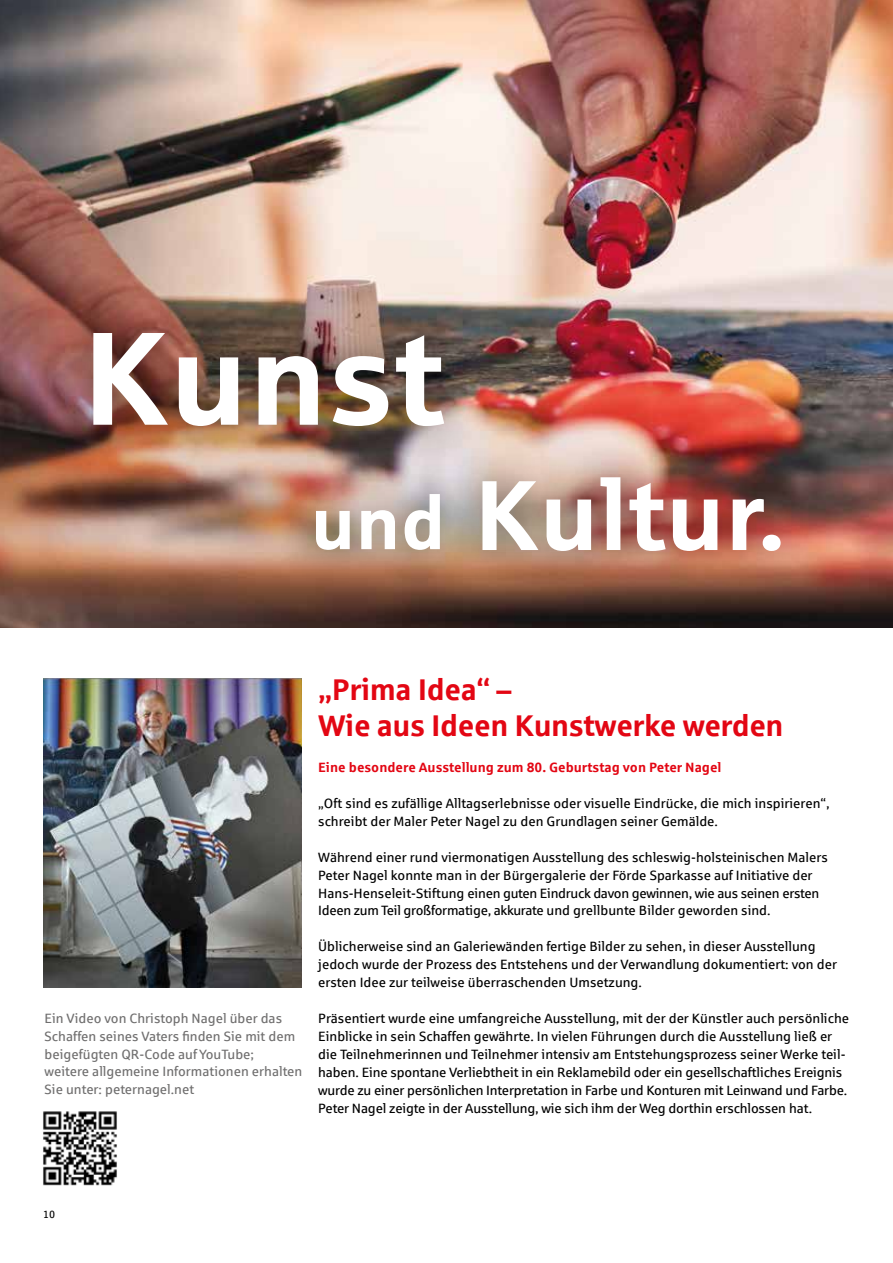
<style>
.page{position:relative;width:893px;height:1263px;background:#fff}
.page>*{position:absolute;margin:0;border:0;box-sizing:border-box;transform-origin:0 0}
.t1{font:700 132px "Sparkasse Rg";color:#fff}
.t2{font:700 99px "Sparkasse Rg";color:#fff}
.t3{font:700 30px/36px "Sparkasse Rg";letter-spacing:-.015em;color:#e30613}
.t4{font:13.5px/18px "Sparkasse Rg";color:#000}
.t5{font:13.5px/18px "Sparkasse Rg";color:#706f6f}
.t6{font:700 13.5px "Sparkasse Rg";color:#e30613}
.t7{font:10.5px "Sparkasse Rg";color:#000}
.s1{font-size:75px}
</style>
<div class="page">
<img style="left:0;top:0;width:893px;height:627px">
<img style="left:43px;top:679px;width:258px;height:308px">
<div style="left:54px;top:295px;width:763px;height:294px;background:#000;opacity:.5"></div>
<img style="left:43px;top:1111px;width:74px;height:75px">
<h1 class="t1" style="left:82px;top:294px;width:364px">Kunst</h1>
<h2 class="t2" style="left:310px;top:452px;width:477px"><span class="s1">und</span> Kultur.</h2>
<p class="t5" style="left:45px;top:1008px;width:259px">Ein Video von Christoph Nagel über das Schaffen seines Vaters finden Sie mit dem beigefügten QR-Code auf YouTube;<br>weitere allgemeine Informationen erhalten Sie unter: peternagel.net</p>
<h3 class="t3" style="left:318px;top:670px;width:467px">„Prima Idea“ –<br>Wie aus Ideen Kunstwerke werden</h3>
<p class="t6" style="left:318px;top:759px;width:405px">Eine besondere Ausstellung zum 80. Geburtstag von Peter Nagel</p>
<p class="t4" style="left:318px;top:794px;width:513px">„Oft sind es zufällige Alltagserlebnisse oder visuelle Eindrücke, die mich inspirieren“, schreibt der Maler Peter Nagel zu den Grundlagen seiner Gemälde.</p>
<p class="t4" style="left:318px;top:848px;width:511px">Während einer rund viermonatigen Ausstellung des schleswig-holsteinischen Malers Peter Nagel konnte man in der Bürgergalerie der Förde Sparkasse auf Initiative der Hans-Henseleit-Stiftung einen guten Eindruck davon gewinnen, wie aus seinen ersten Ideen zum Teil großformatige, akkurate und grellbunte Bilder geworden sind.</p>
<p class="t4" style="left:318px;top:937px;width:520px">Üblicherweise sind an Galeriewänden fertige Bilder zu sehen, in dieser Ausstellung jedoch wurde der Prozess des Entstehens und der Verwandlung dokumentiert: von der ersten Idee zur teilweise überraschenden Umsetzung.</p>
<p class="t4" style="left:318px;top:1009px;width:532px">Präsentiert wurde eine umfangreiche Ausstellung, mit der der Künstler auch persönliche Einblicke in sein Schaffen gewährte. In vielen Führungen durch die Ausstellung ließ er die Teilnehmerinnen und Teilnehmer intensiv am Entstehungsprozess seiner Werke teil&shy;haben. Eine spontane Verliebtheit in ein Reklamebild oder ein gesellschaftliches Ereignis wurde zu einer persönlichen Interpretation in Farbe und Konturen mit Leinwand und Farbe.<br>Peter Nagel zeigte in der Ausstellung, wie sich ihm der Weg dorthin erschlossen hat.</p>
<p class="t7" style="left:43px;top:1208px;width:14px">10</p>
</div>
